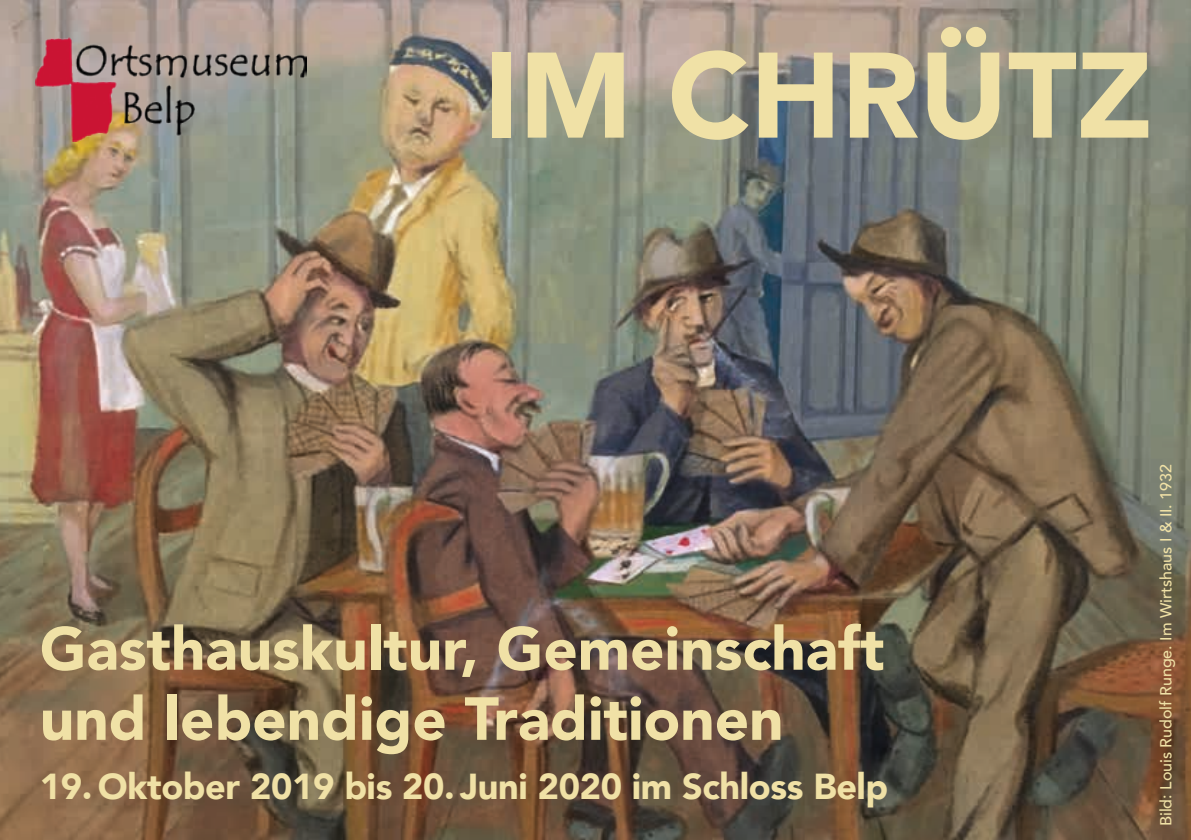
<style>
.page{position:relative;width:1191px;height:840px;background:#fff}
.page>*{position:absolute;margin:0;border:0;box-sizing:border-box;transform-origin:0 0}
.t1{font:900 120px "Avenir";color:#f0e1a6}
.t2{font:900 60px/70px "Avenir";color:#f0e1a6}
.t3{font:900 36px "Avenir";letter-spacing:-.01em;color:#f0e1a6}
.t4{font:500 16px "Avenir";color:#f0e1a6}
</style>
<div class="page">
<img style="left:0;top:0;width:1191px;height:839px">
<img style="left:36px;top:38px;width:271px;height:104px">
<h1 class="t1" style="left:483px;top:-7px;width:670px">IM CHRÜTZ</h1>
<p class="t2" style="left:40px;top:612px;width:846px">Gasthauskultur, Gemeinschaft und lebendige Traditionen</p>
<p class="t3" style="left:40px;top:755px;width:850px">19. Oktober 2019 bis 20. Juni 2020 im Schloss Belp</p>
<p class="t4" style="left:1152px;top:825px;width:363px;rotate:-90deg">Bild: Louis Rudolf Runge. Im Wirtshaus I &amp; II. 1932</p>
</div>
